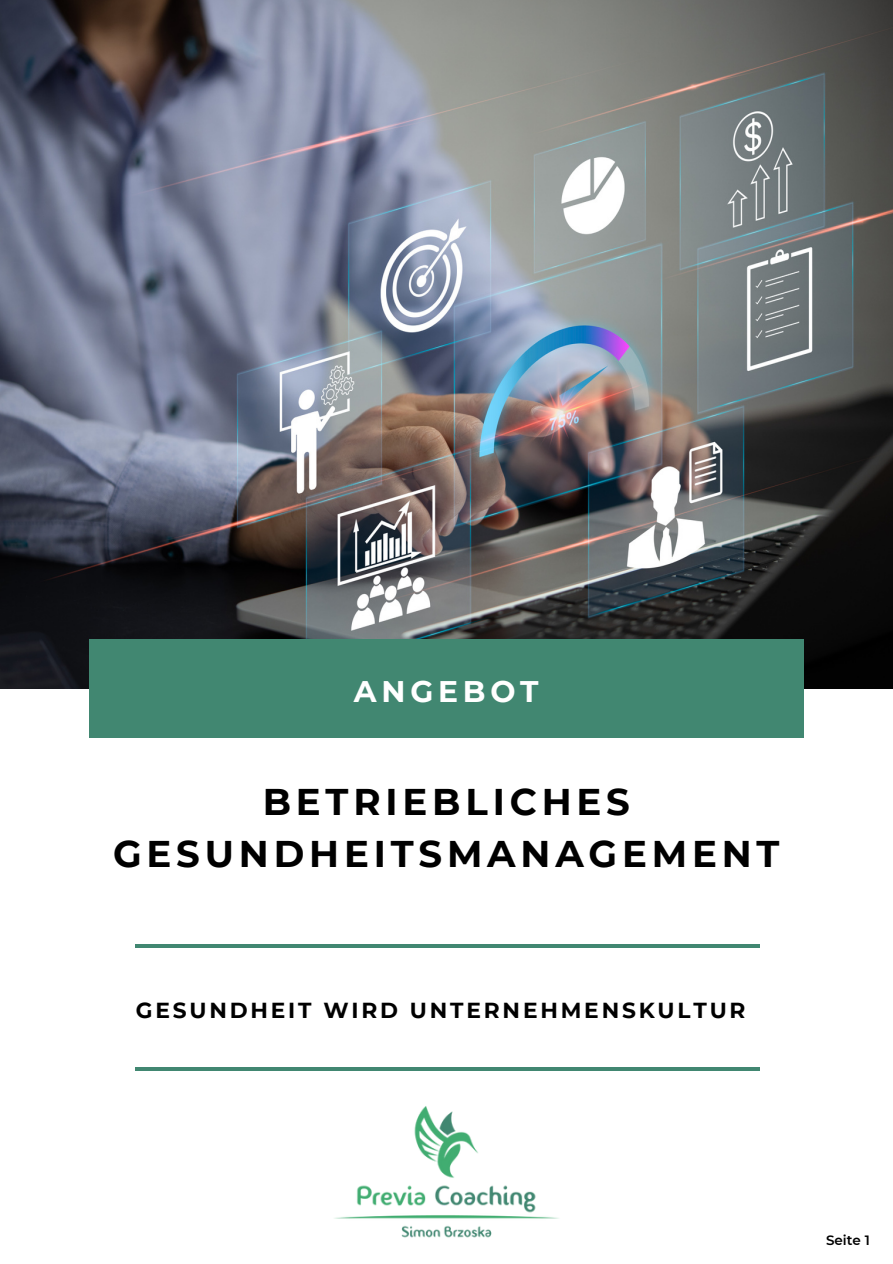
<style>
.page{position:relative;width:893px;height:1264px;background:#fff}
.page>*{position:absolute;margin:0;border:0;box-sizing:border-box;transform-origin:0 0}
.t1{font:700 37.05px "Montserrat";letter-spacing:.13em;color:#000}
.t2{font:700 29.7px "Montserrat";letter-spacing:.16em;color:#fff}
.t3{font:700 21.75px "Montserrat";letter-spacing:.13em;color:#000}
.t4{font:600 13.5px "Montserrat";color:#000}
</style>
<div class="page">
<img style="left:0;top:0;width:892px;height:688px">
<div style="left:89px;top:638px;width:714px;height:99px;background:#418771"></div>
<hr style="left:135px;top:944px;width:624px;height:3px;background:#418771">
<hr style="left:135px;top:1067px;width:624px;height:3px;background:#418771">
<img style="left:334px;top:1106px;width:225px;height:132px">
<p class="t2" style="left:354px;top:673px;width:186px">ANGEBOT</p>
<p class="t1" style="left:263px;top:779px;width:369px">BETRIEBLICHES</p>
<p class="t1" style="left:113px;top:831px;width:667px">GESUNDHEITSMANAGEMENT</p>
<p class="t3" style="left:136px;top:996px;width:611px">GESUNDHEIT WIRD UNTERNEHMENSKULTUR</p>
<p class="t4" style="left:826px;top:1231px;width:45px">Seite 1</p>
</div>
